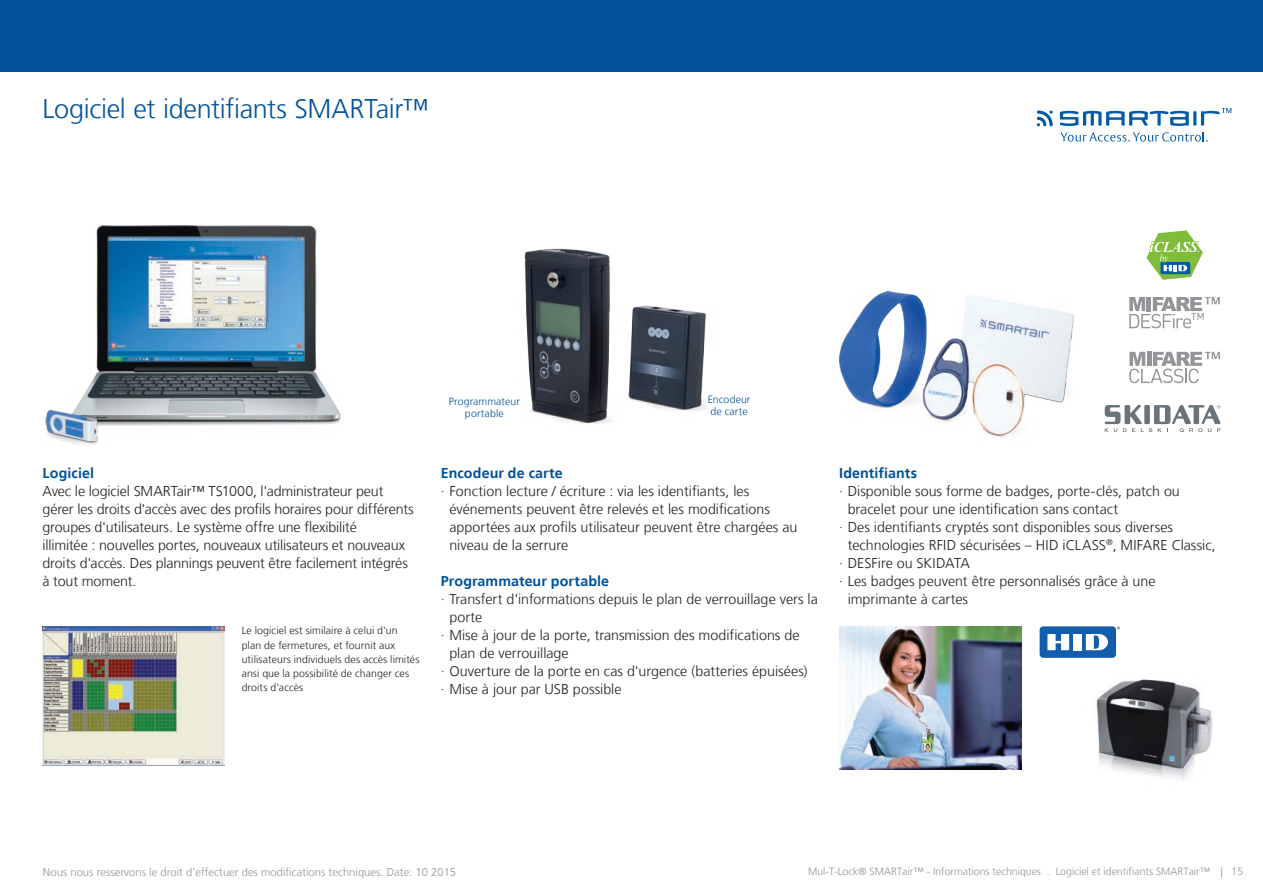
<style>
.page{position:relative;width:1263px;height:893px;background:#fff}
.page>*{position:absolute;margin:0;border:0;box-sizing:border-box;transform-origin:0 0}
.t1{font:300 27px "Frutiger";letter-spacing:-.01em;color:#01529a}
.t2{font:300 14.25px/18px "Frutiger";color:#231f20}
.t3{font:700 14.25px "Frutiger";letter-spacing:.005em;color:#01529a}
.t4{font:300 11.25px "Frutiger";color:#939598}
.t5{font:300 10.5px/14.2px "Frutiger";letter-spacing:.01em;color:#231f20}
.t6{font:300 10.5px "Frutiger";color:#939598}
.t7{font:300 10.5px/12px "Frutiger";letter-spacing:.01em;color:#01529a;text-align:center}
.s1{color:#01529a}
</style>
<div class="page">
<svg style="left:1037px;top:111px;width:16px;height:15px"></svg>
<hr style="left:1193px;top:111px;width:3px;height:15px;background:#015aaa">
<svg style="left:1060px;top:111px;width:129px;height:15px"></svg>
<svg style="left:1060px;top:132px;width:148px;height:10px"></svg>
<svg style="left:1201px;top:108px;width:30px;height:18px"></svg>
<div style="left:0;top:0;width:1263px;height:72px;background:#01529a"></div>
<img style="left:45px;top:226px;width:296px;height:219px">
<img style="left:524px;top:248px;width:183px;height:176px">
<img style="left:840px;top:292px;width:234px;height:146px">
<svg style="left:1105px;top:405px;width:115px;height:27px"></svg>
<svg style="left:1129px;top:352px;width:91px;height:31px"></svg>
<svg style="left:1129px;top:297px;width:91px;height:31px"></svg>
<svg style="left:1146px;top:230px;width:57px;height:50px"></svg>
<img style="left:1096px;top:657px;width:117px;height:123px">
<img style="left:839px;top:626px;width:182px;height:144px">
<div style="left:1040px;top:626px;width:76px;height:32px;background:#135dab;border-radius:4px"></div>
<div style="left:1073px;top:634px;width:9px;height:16px;background:#fff"></div>
<svg style="left:1047px;top:634px;width:22px;height:16px"></svg>
<svg style="left:1086px;top:634px;width:22px;height:16px"></svg>
<img style="left:43px;top:626px;width:182px;height:140px">
<h1 class="t1" style="left:43px;top:93px;width:387px">Logiciel et identifiants SMARTair™</h1>
<p class="t3" style="left:43px;top:464px;width:53px">Logiciel</p>
<p class="t2" style="left:43px;top:482px;width:373px">Avec le logiciel SMARTair™ TS1000, l'administrateur peut gérer les droits d'accès avec des profils horaires pour différents groupes d'utilisateurs. Le système offre une flexibilité<br>illimitée : nouvelles portes, nouveaux utilisateurs et nouveaux droits d'accès. Des plannings peuvent être facilement intégrés à tout moment.</p>
<p class="t5" style="left:242px;top:624px;width:179px">Le logiciel est similaire à celui d'un plan de fermetures, et fournit aux utilisateurs individuels des accès limités ansi que la possibilité de changer ces droits d'accès</p>
<p class="t7" style="left:449px;top:395px;width:73px">Programmateur portable</p>
<p class="t7" style="left:708px;top:394px;width:44px;text-align:left">Encodeur de carte</p>
<p class="t3" style="left:441px;top:464px;width:123px">Encodeur de carte</p>
<p class="t2" style="left:441px;top:482px;width:310px"><span class="s1">∙</span> Fonction lecture / écriture : via les identifiants, les</p>
<p class="t2" style="left:449px;top:500px;width:322px">événements peuvent être relevés et les modifications</p>
<p class="t2" style="left:449px;top:518px;width:349px">apportées aux profils utilisateur peuvent être chargées au</p>
<p class="t2" style="left:449px;top:536px;width:120px">niveau de la serrure</p>
<p class="t3" style="left:441px;top:572px;width:170px">Programmateur portable</p>
<p class="t2" style="left:441px;top:590px;width:378px"><span class="s1">∙</span> Transfert d'informations depuis le plan de verrouillage vers la</p>
<p class="t2" style="left:449px;top:608px;width:34px">porte</p>
<p class="t2" style="left:441px;top:626px;width:360px"><span class="s1">∙</span> Mise à jour de la porte, transmission des modifications de</p>
<p class="t2" style="left:449px;top:644px;width:121px">plan de verrouillage</p>
<p class="t2" style="left:441px;top:662px;width:368px"><span class="s1">∙</span> Ouverture de la porte en cas d'urgence (batteries épuisées)</p>
<p class="t2" style="left:441px;top:680px;width:182px"><span class="s1">∙</span> Mise à jour par USB possible</p>
<p class="t3" style="left:839px;top:464px;width:79px">Identifiants</p>
<p class="t2" style="left:839px;top:482px;width:342px"><span class="s1">∙</span> Disponible sous forme de badges, porte-clés, patch ou</p>
<p class="t2" style="left:848px;top:500px;width:272px">bracelet pour une identification sans contact</p>
<p class="t2" style="left:839px;top:518px;width:335px"><span class="s1">∙</span> Des identifiants cryptés sont disponibles sous diverses</p>
<p class="t2" style="left:848px;top:536px;width:369px">technologies RFID sécurisées – HID iCLASS<sup>®</sup>, MIFARE Classic,</p>
<p class="t2" style="left:839px;top:554px;width:132px"><span class="s1">∙</span> DESFire ou SKIDATA</p>
<p class="t2" style="left:839px;top:572px;width:318px"><span class="s1">∙</span> Les badges peuvent être personnalisés grâce à une</p>
<p class="t2" style="left:848px;top:590px;width:122px">imprimante à cartes</p>
<p class="t4" style="left:43px;top:866px;width:415px">Nous nous resservons le droit d'effectuer des modifications techniques. Date: 10 2015</p>
<p class="t6" style="left:808px;top:866px;width:437px">Mul-T-Lock® SMARTair™ - Informations techniques . Logiciel et identifiants SMARTair™ | 15</p>
</div>
